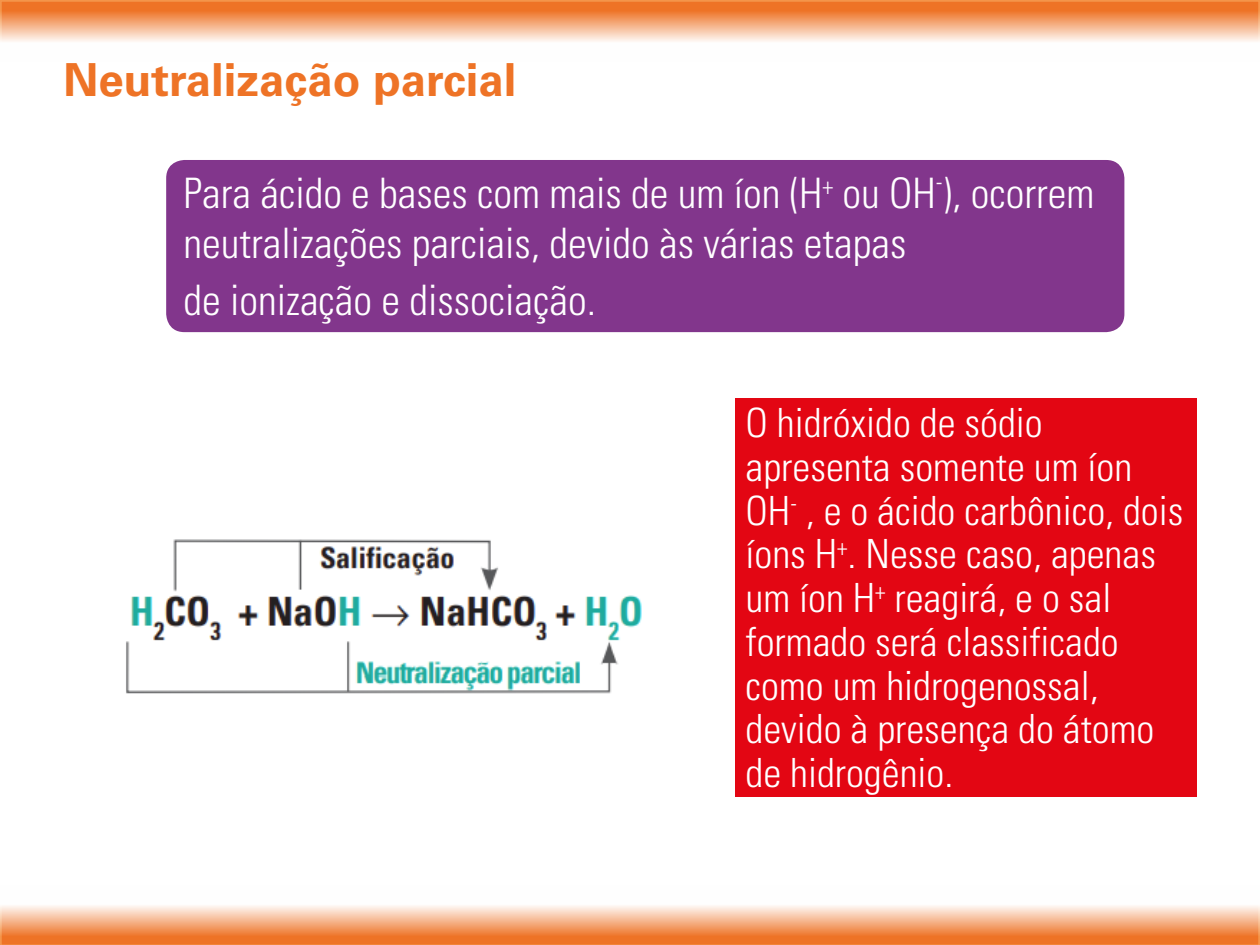
<style>
.page{position:relative;width:1260px;height:945px;background:#fff}
.page>*{position:absolute;margin:0;border:0;box-sizing:border-box;transform-origin:0 0}
.t1{font:700 45.5px "Univers LT Std";color:#ee7326}
.t2{font:300 condensed 42px/50.4px "Univers LT Std";color:#fff}
.t3{font:300 condensed 40.25px/43.8px "Univers LT Std";color:#fff}
</style>
<div class="page">
<svg style="left:0;top:0;width:1260px;height:42px;background:#f4a675"></svg>
<svg style="left:0;top:906px;width:1260px;height:39px;background:#f4a676"></svg>
<div style="left:166px;top:160px;width:958px;height:172px;background:#82368c;border-radius:18px"></div>
<img style="left:126px;top:539px;width:516px;height:155px">
<div style="left:736px;top:398px;width:461px;height:399px;background:#e30613"></div>
<p class="t1" style="left:63px;top:53px;width:455px">Neutralização parcial</p>
<p class="t2" style="left:183px;top:168px;width:912px">Para ácido e bases com mais de um íon (H<sup>+</sup> ou OH<sup>-</sup>), ocorrem neutralizações parciais, devido às várias etapas</p>
<p class="t2" style="left:183px;top:275px;width:414px">de ionização e dissociação.</p>
<p class="t3" style="left:746px;top:401px;width:439px">O hidróxido de sódio apresenta somente um íon<br>OH<sup>-</sup> , e o ácido carbônico, dois íons H<sup>+</sup>. Nesse caso, apenas um íon H<sup>+</sup> reagirá, e o sal formado será classificado como um hidrogenossal, devido à presença do átomo de hidrogênio.</p>
</div>
